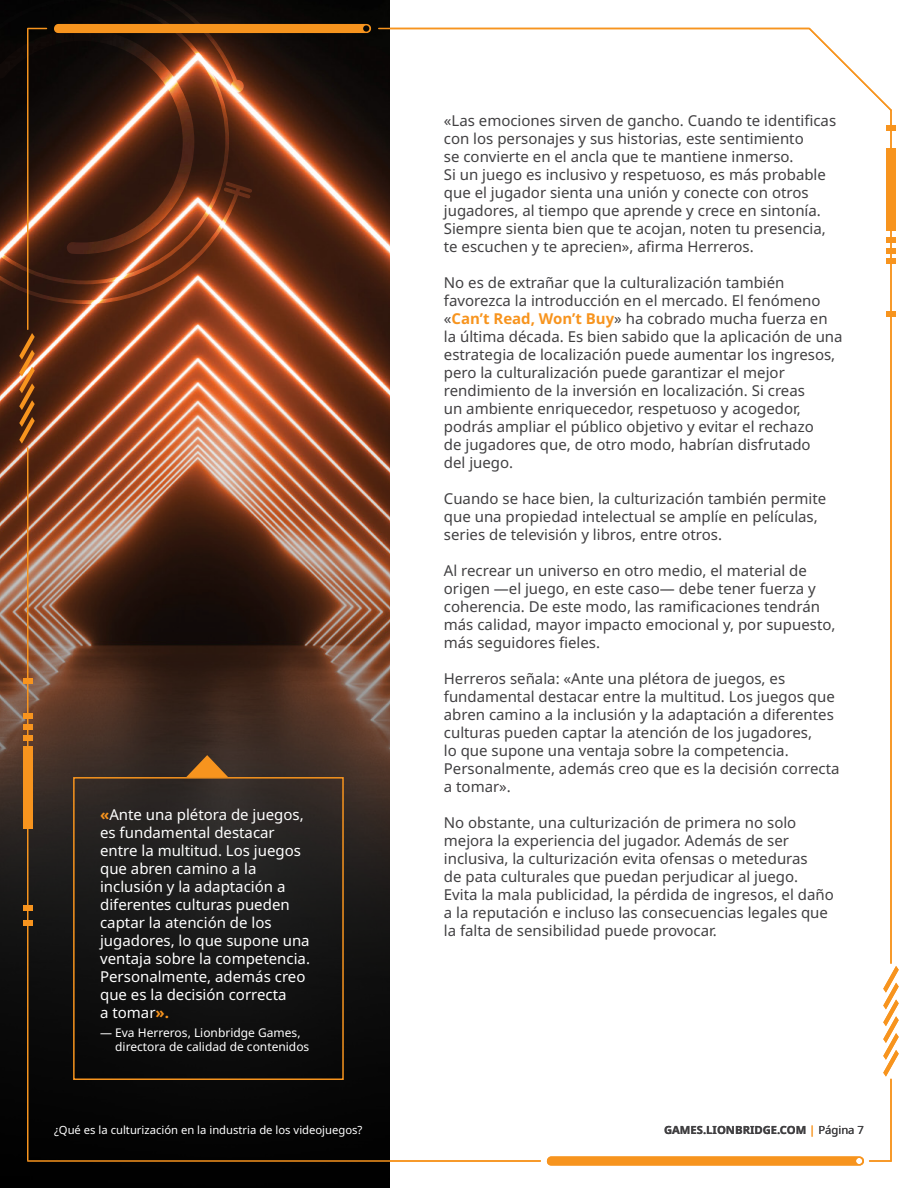
<style>
.page{position:relative;width:918px;height:1188px;background:#fff}
.page>*{position:absolute;margin:0;border:0;box-sizing:border-box;transform-origin:0 0}
.t1{font:15px/18px "Noto Sans";color:#414042}
.t2{font:15px/18px "Noto Sans";color:#fff}
.t3{font:12px/14.4px "Noto Sans";color:#fff}
.t4{font:11.25px "Noto Sans";color:#fff}
.t5{font:700 11.25px "Noto Sans";color:#414042}
.s1{font-weight:700;color:#f7941e}
.s2{font-weight:400;color:#f7941e}
.s3{font-weight:400}
</style>
<div class="page">
<img style="left:0;top:0;width:390px;height:384px">
<svg style="left:0;top:384px;width:390px;height:804px;background:#422c21"></svg>
<svg style="left:0;top:182px;width:252px;height:122px;background:#7f4228"></svg>
<svg style="left:0;top:0;width:229px;height:284px;background:#5e2f1b"></svg>
<svg style="left:0;top:29px;width:194px;height:225px;background:#502b1b"></svg>
<hr style="left:890px;top:110px;width:2px;height:853px;background:#f7941e">
<hr style="left:27px;top:29px;width:1px;height:300px;background:#f7941e">
<hr style="left:27px;top:448px;width:1px;height:712px;background:#f7941e">
<svg style="left:883px;top:966px;width:16px;height:111px"></svg>
<svg style="left:19px;top:333px;width:16px;height:111px;background:#985820"></svg>
<svg style="left:54px;top:0;width:317px;height:93px;background:#3f2513"></svg>
<svg style="left:547px;top:1156px;width:317px;height:10px;background:#f7992a"></svg>
<div style="left:886px;top:148px;width:9px;height:83px;background:#f7941e"></div>
<div style="left:886px;top:237px;width:9px;height:6px;background:#f7941e"></div>
<div style="left:886px;top:258px;width:9px;height:6px;background:#f7941e"></div>
<div style="left:886px;top:248px;width:9px;height:5px;background:#f7941e"></div>
<div style="left:886px;top:125px;width:9px;height:6px;background:#f7941e"></div>
<div style="left:886px;top:311px;width:9px;height:6px;background:#f7941e"></div>
<hr style="left:379px;top:28px;width:430px;height:1px;background:#f7941e">
<svg style="left:807px;top:27px;width:85px;height:85px"></svg>
<div style="left:23px;top:746px;width:9px;height:83px;background:#f7941e"></div>
<div style="left:23px;top:735px;width:9px;height:5px;background:#f7941e"></div>
<div style="left:23px;top:714px;width:9px;height:5px;background:#f7941e"></div>
<div style="left:23px;top:724px;width:9px;height:6px;background:#f7941e"></div>
<div style="left:23px;top:679px;width:9px;height:5px;background:#f7941e"></div>
<div style="left:23px;top:905px;width:9px;height:6px;background:#f7941e"></div>
<div style="left:23px;top:920px;width:9px;height:5px;background:#f7941e"></div>
<hr style="left:28px;top:1160px;width:512px;height:2px;background:#f7941e">
<hr style="left:870px;top:1160px;width:21px;height:2px;background:#f7941e">
<svg style="left:28px;top:28px;width:18px;height:1px"></svg>
<hr style="left:890px;top:1079px;width:2px;height:82px;background:#f7941e">
<div style="left:73px;top:777px;width:271px;height:303px;border:2px solid #f7941e"></div>
<svg style="left:186px;top:755px;width:42px;height:22px"></svg>
<p class="t2" style="left:100px;top:806px;width:211px"><span class="s1">«</span>Ante una plétora de juegos, es fundamental destacar entre la multitud. Los juegos que abren camino a la inclusión y la adaptación a diferentes culturas pueden captar la atención de los jugadores, lo que supone una ventaja sobre la competencia.<br>Personalmente, además creo que es la decisión correcta<br>a tomar<span class="s1">».</span></p>
<p class="t3" style="left:115px;top:1025px;width:196px;text-indent:-15px">— Eva Herreros, Lionbridge Games, directora de calidad de contenidos</p>
<p class="t1" style="left:444px;top:112px;width:394px">«Las emociones sirven de gancho. Cuando te identificas con los personajes y sus historias, este sentimiento<br>se convierte en el ancla que te mantiene inmerso.<br>Si un juego es inclusivo y respetuoso, es más probable que el jugador sienta una unión y conecte con otros jugadores, al tiempo que aprende y crece en sintonía.<br>Siempre sienta bien que te acojan, noten tu presencia, te escuchen y te aprecien», afirma Herreros.</p>
<p class="t1" style="left:444px;top:274px;width:400px">No es de extrañar que la culturalización también favorezca la introducción en el mercado. El fenómeno «<span class="s1">Can’t Read, Won’t Buy</span>» ha cobrado mucha fuerza en la última década. Es bien sabido que la aplicación de una estrategia de localización puede aumentar los ingresos, pero la culturalización puede garantizar el mejor rendimiento de la inversión en localización. Si creas<br>un ambiente enriquecedor, respetuoso y acogedor, podrás ampliar el público objetivo y evitar el rechazo<br>de jugadores que, de otro modo, habrían disfrutado<br>del juego.</p>
<p class="t1" style="left:444px;top:490px;width:384px">Cuando se hace bien, la culturización también permite que una propiedad intelectual se amplíe en películas, series de televisión y libros, entre otros.</p>
<p class="t1" style="left:444px;top:562px;width:393px">Al recrear un universo en otro medio, el material de origen ―el juego, en este caso― debe tener fuerza y coherencia. De este modo, las ramificaciones tendrán más calidad, mayor impacto emocional y, por supuesto, más seguidores fieles.</p>
<p class="t1" style="left:444px;top:670px;width:397px">Herreros señala: «Ante una plétora de juegos, es fundamental destacar entre la multitud. Los juegos que abren camino a la inclusión y la adaptación a diferentes culturas pueden captar la atención de los jugadores,<br>lo que supone una ventaja sobre la competencia.<br>Personalmente, además creo que es la decisión correcta a tomar».</p>
<p class="t1" style="left:444px;top:814px;width:391px">No obstante, una culturización de primera no solo mejora la experiencia del jugador. Además de ser inclusiva, la culturización evita ofensas o meteduras<br>de pata culturales que puedan perjudicar al juego.<br>Evita la mala publicidad, la pérdida de ingresos, el daño a la reputación e incluso las consecuencias legales que la falta de sensibilidad puede provocar.</p>
<p class="t4" style="left:54px;top:1124px;width:310px">¿Qué es la culturización en la industria de los videojuegos?</p>
<p class="t5" style="left:664px;top:1124px;width:201px">GAMES.LIONBRIDGE.COM <span class="s2">|</span> <span class="s3">Página 7</span></p>
</div>
